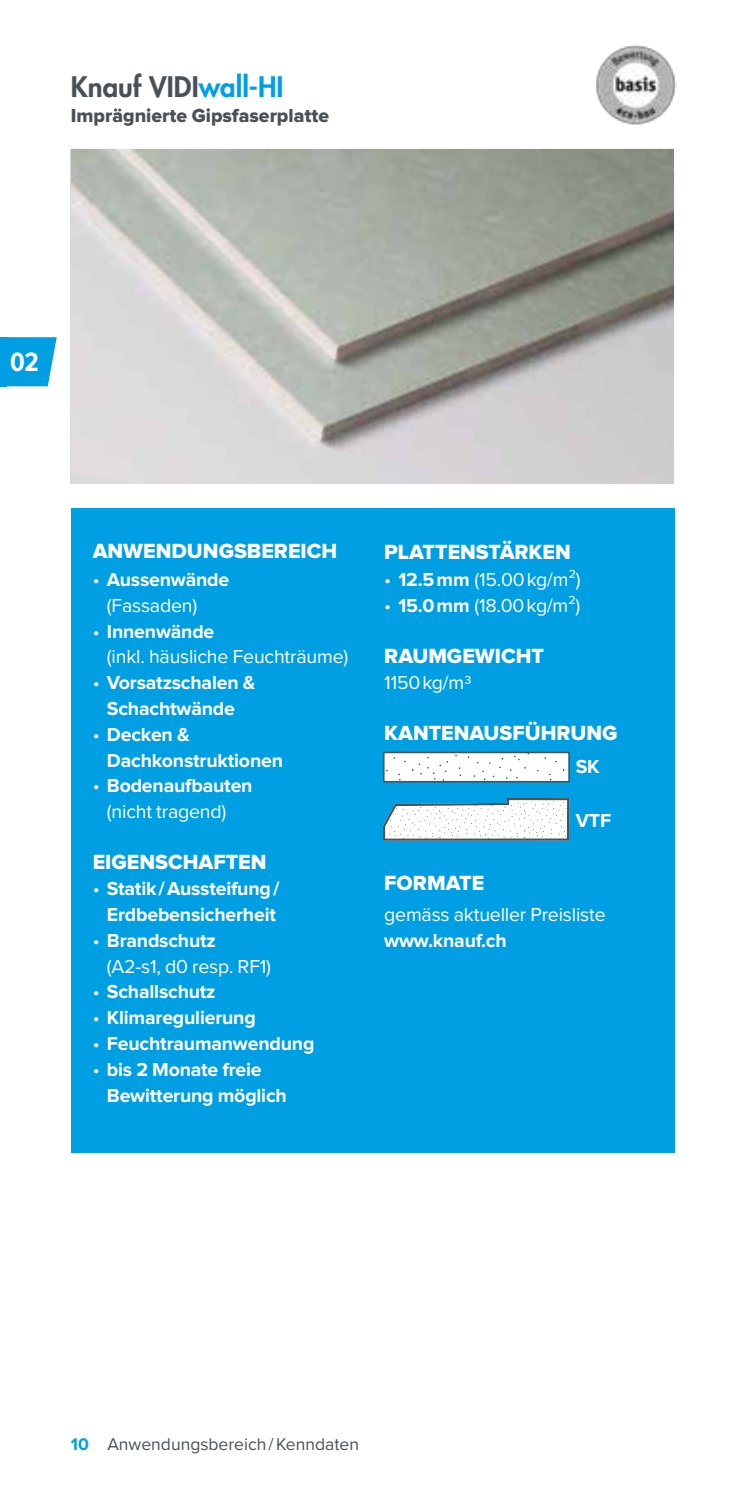
<style>
.page{position:relative;width:745px;height:1489px;background:#fff}
.page>*{position:absolute;margin:0;border:0;box-sizing:border-box;transform-origin:0 0}
.t1{font:800 27.5px "Futura LT";color:#485156}
.t2{font:700 27.5px "Proxima Nova Cond";color:#fff}
.t3{font:21.25px "Proxima Nova Extrabld";color:#fff}
.t4{font:700 19.5px/25.8px "Proxima Nova";letter-spacing:-.01em;color:#fff;text-align:center}
.t5{font:19.5px/25.8px "Proxima Nova";letter-spacing:-.01em;color:#fff}
.t6{font:19.5px "Proxima Nova Extrabld";color:#485156}
.t7{font:17.5px "Proxima Nova";color:#485156}
.s1{color:#009fe3}
.s2{font-weight:700}
.s3{font-weight:400}
.s4{font-weight:700;color:#009fe3}
</style>
<div class="page">
<img style="left:71px;top:149px;width:602px;height:335px">
<div style="left:71px;top:509px;width:602px;height:643px;background:#009fe3"></div>
<div style="left:383px;top:752px;width:185px;height:29px;background:#fff"></div>
<div style="left:383px;top:751px;width:186px;height:31px;border:2px solid #485156"></div>
<svg style="left:383px;top:798px;width:186px;height:42px;background:#cfe1e8"></svg>
<svg style="left:0;top:337px;width:57px;height:49px;background:#15a7e5"></svg>
<img style="left:596px;top:44px;width:81px;height:81px">
<h1 class="t1" style="left:71px;top:68px;width:214px">Knauf VIDI<span class="s1">wall-HI</span></h1>
<p class="t6" style="left:71px;top:107px;width:260px">Imprägnierte Gipsfaserplatte</p>
<h1 class="t2" style="left:10px;top:346px;width:30px">02</h1>
<p class="t3" style="left:93px;top:541px;width:246px">ANWENDUNGSBEREICH</p>
<p class="t5" style="left:107px;top:566px;width:124px;text-indent:-14px">• <span class="s2">Aussenwände </span>(Fassaden)</p>
<p class="t5" style="left:107px;top:617px;width:243px;text-indent:-14px">• <span class="s2">Innenwände<br></span>(inkl. häusliche Feuchträume)</p>
<p class="t4" style="left:93px;top:670px;width:164px"><span class="s3">•</span> Vorsatzschalen &amp;<br>Schachtwände</p>
<p class="t4" style="left:107px;top:722px;width:177px;text-align:left;text-indent:-14px"><span class="s3">•</span> Decken &amp;<br>Dachkonstruktionen</p>
<p class="t5" style="left:107px;top:772px;width:147px;text-indent:-14px">• <span class="s2">Bodenaufbauten </span>(nicht tragend)</p>
<p class="t3" style="left:93px;top:852px;width:175px">EIGENSCHAFTEN</p>
<p class="t4" style="left:93px;top:876px;width:188px"><span class="s3">•</span> Statik/Aussteifung/<br>Erdbebensicherheit</p>
<p class="t5" style="left:107px;top:926px;width:166px;text-indent:-14px">• <span class="s2">Brandschutz </span>(A2-s1, d0 resp. RF1)</p>
<p class="t4" style="left:93px;top:979px;width:124px"><span class="s3">•</span> Schallschutz</p>
<p class="t4" style="left:93px;top:1005px;width:164px"><span class="s3">•</span> Klimaregulierung</p>
<p class="t4" style="left:93px;top:1031px;width:223px"><span class="s3">•</span> Feuchtraumanwendung</p>
<p class="t4" style="left:107px;top:1057px;width:181px;text-align:left;text-indent:-14px"><span class="s3">•</span> bis 2 Monate freie<br>Bewitterung möglich</p>
<p class="t3" style="left:384px;top:541px;width:188px">PLATTENSTÄRKEN</p>
<p class="t5" style="left:384px;top:566px;width:198px">• <span class="s2">12.5mm</span> (15.00 kg/m²)</p>
<p class="t5" style="left:384px;top:591px;width:197px">• <span class="s2">15.0mm</span> (18.00 kg/m²)</p>
<p class="t3" style="left:384px;top:646px;width:161px">RAUMGEWICHT</p>
<p class="t5" style="left:384px;top:669px;width:89px">1150 kg/m3</p>
<p class="t3" style="left:384px;top:723px;width:235px">KANTENAUSFÜHRUNG</p>
<p class="t4" style="left:575px;top:754px;width:25px">SK</p>
<p class="t4" style="left:575px;top:808px;width:37px">VTF</p>
<p class="t3" style="left:384px;top:873px;width:101px">FORMATE</p>
<p class="t5" style="left:384px;top:900px;width:223px">gemäss aktueller Preisliste</p>
<p class="t4" style="left:384px;top:928px;width:124px">www.knauf.ch</p>
<p class="t7" style="left:71px;top:1430px;width:289px"><span class="s4">10</span> Anwendungsbereich / Kenndaten</p>
</div>
